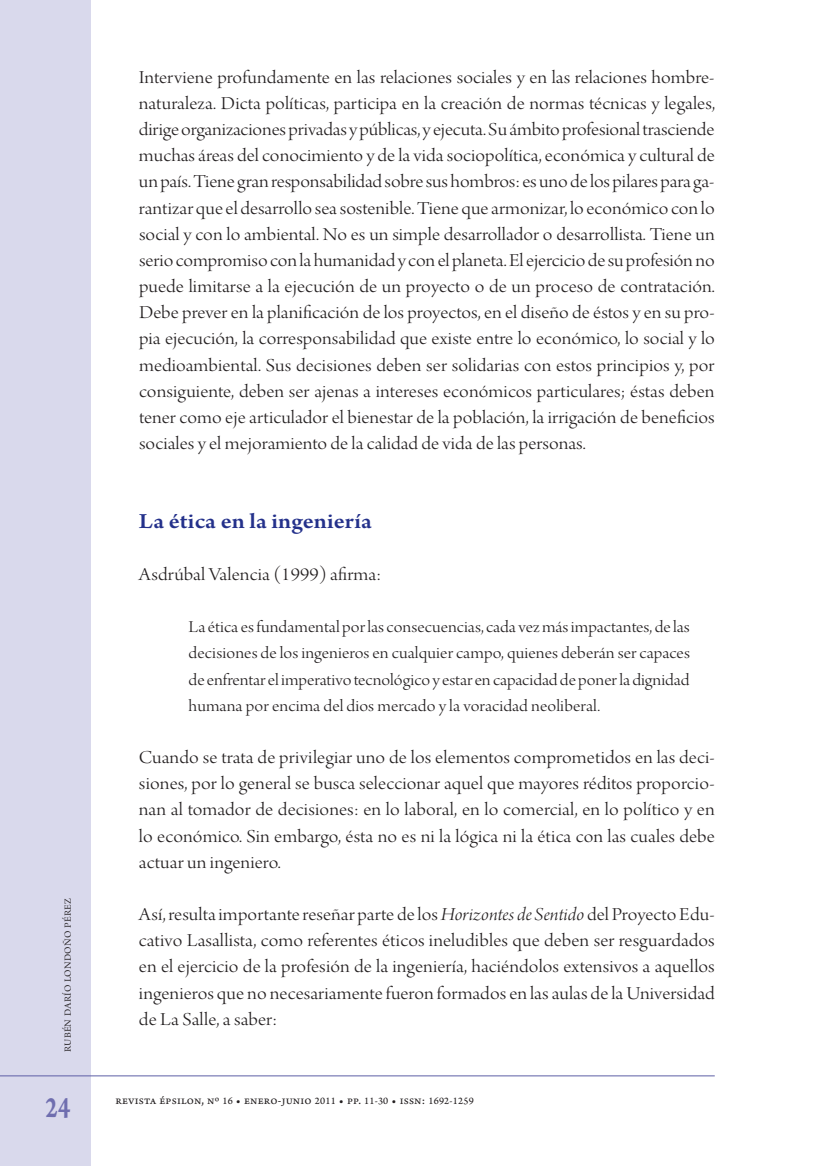
<style>
.page{position:relative;width:819px;height:1166px;background:#fff}
.page>*{position:absolute;margin:0;border:0;box-sizing:border-box;transform-origin:0 0}
.t1{font:31.5px "Arno Pro Smbd Caption";color:#6f6eaf;scale:.75 1}
.t2{font:600 22.75px "Arno Pro";letter-spacing:.005em;color:#24318b;scale:1.1 1}
.t3{font:19.25px/26.1px "Arno Pro Light Display";letter-spacing:.005em;color:#231f20;text-align:justify;scale:1.1 1}
.t4{font:17.5px/26.2px "Arno Pro Light Display";color:#231f20;text-align:justify;scale:1.1 1}
.t5{font:14px "Arno Pro Light Display";letter-spacing:.015em;color:#231f20}
.t6{font:12.25px "Arno Pro Sm Text";letter-spacing:.02em;color:#231f20}
.s1{font-family:"Arno Pro Light Italic Display"}
.s2{font-size:10.5px}
</style>
<div class="page">
<div style="left:0;top:0;width:91px;height:1166px;background:#d9d9ec"></div>
<hr style="left:0;top:1075px;width:714px;height:1px;background:#5d5ea5">
<p class="t5" style="left:59px;top:1052px;width:155px;rotate:-90deg">rubén darío londoño pérez</p>
<p class="t3" style="left:139px;top:65px;width:525px">Interviene profundamente en las relaciones sociales y en las relaciones hombre&shy;naturaleza. Dicta políticas, participa en la creación de normas técnicas y legales, dirige organizaciones privadas y públicas, y ejecuta. Su ámbito profesional trasciende muchas áreas del conocimiento y de la vida sociopolítica, económica y cultural de un país. Tiene gran responsabilidad sobre sus hombros: es uno de los pilares para ga&shy;rantizar que el desarrollo sea sostenible. Tiene que armonizar, lo económico con lo social y con lo ambiental. No es un simple desarrollador o desarrollista. Tiene un serio compromiso con la humanidad y con el planeta. El ejercicio de su profesión no puede limitarse a la ejecución de un proyecto o de un proceso de contratación.<br>Debe prever en la planificación de los proyectos, en el diseño de éstos y en su pro&shy;pia ejecución, la corresponsabilidad que existe entre lo económico, lo social y lo medioambiental. Sus decisiones deben ser solidarias con estos principios y, por consiguiente, deben ser ajenas a intereses económicos particulares; éstas deben tener como eje articulador el bienestar de la población, la irrigación de beneficios sociales y el mejoramiento de la calidad de vida de las personas.</p>
<p class="t2" style="left:139px;top:508px;width:213px">La ética en la ingeniería</p>
<p class="t3" style="left:139px;top:562px;width:221px">Asdrúbal Valencia (1999) afirma:</p>
<p class="t4" style="left:189px;top:615px;width:457px">La ética es fundamental por las consecuencias, cada vez más impactantes, de las decisiones de los ingenieros en cualquier campo, quienes deberán ser capaces de enfrentar el imperativo tecnológico y estar en capacidad de poner la dignidad humana por encima del dios mercado y la voracidad neoliberal.</p>
<p class="t3" style="left:139px;top:745px;width:525px">Cuando se trata de privilegiar uno de los elementos comprometidos en las deci&shy;siones, por lo general se busca seleccionar aquel que mayores réditos proporcio&shy;nan al tomador de decisiones: en lo laboral, en lo comercial, en lo político y en lo económico. Sin embargo, ésta no es ni la lógica ni la ética con las cuales debe actuar un ingeniero.</p>
<p class="t3" style="left:139px;top:902px;width:525px">Así, resulta importante reseñar parte de los <span class="s1">Horizontes de Sentido</span> del Proyecto Edu&shy;cativo Lasallista, como referentes éticos ineludibles que deben ser resguardados en el ejercicio de la profesión de la ingeniería, haciéndolos extensivos a aquellos ingenieros que no necesariamente fueron formados en las aulas de la Universidad de La Salle, a saber:</p>
<h1 class="t1" style="left:46px;top:1088px;width:34px">24</h1>
<p class="t6" style="left:115px;top:1093px;width:360px">revista épsilon, nº <span class="s2">16</span> • enero-junio <span class="s2">2011</span> • pp. <span class="s2">11-30</span> • issn: <span class="s2">1692-1259</span></p>
</div>
